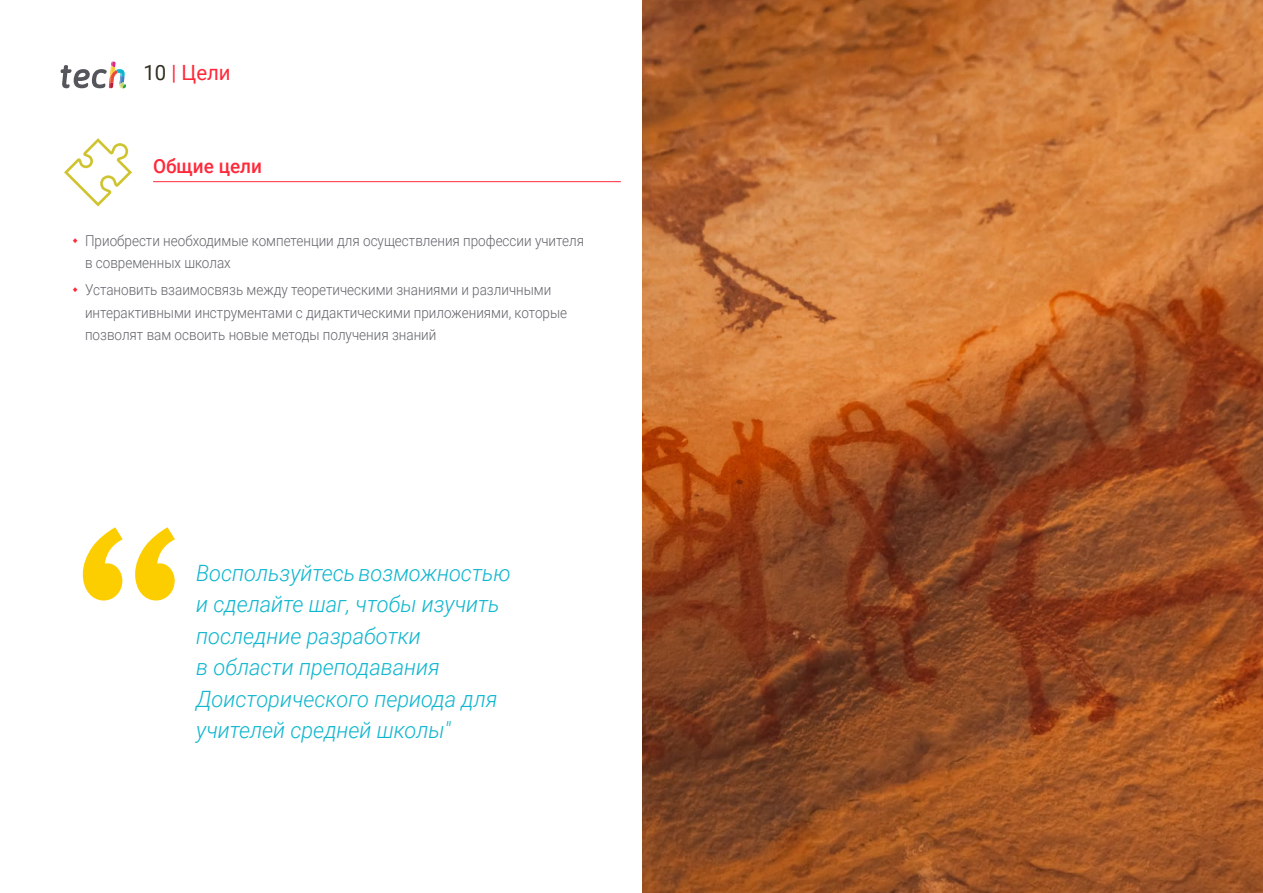
<style>
.page{position:relative;width:1263px;height:893px;background:#fff}
.page>*{position:absolute;margin:0;border:0;box-sizing:border-box;transform-origin:0 0}
.t1{font:italic 300 22.5px/31.5px "Roboto";color:#0fb6cf}
.t2{font:21px "Roboto";color:#ff293a}
.t3{font:500 19.5px "Roboto";color:#ff293a}
.t4{font:300 15px/22.5px "Roboto";color:#61646a;scale:.9 1}
.s1{color:#312e20}
.s2{color:#fc2a3b}
</style>
<div class="page">
<hr style="left:153px;top:181px;width:468px;height:1px;background:#ff293a">
<svg style="left:64px;top:138px;width:68px;height:68px"></svg>
<img style="left:642px;top:0;width:621px;height:893px">
<svg style="left:83px;top:527px;width:92px;height:73px"></svg>
<svg style="left:61px;top:62px;width:65px;height:27px"></svg>
<h2 class="t2" style="left:144px;top:57px;width:89px"><span class="s1">10</span> <span class="s2">|</span> Цели</h2>
<h3 class="t3" style="left:153px;top:153px;width:110px">Общие цели</h3>
<p class="t4" style="left:85px;top:229px;width:556px">Приобрести необходимые компетенции для осуществления профессии учителя в современных школах</p>
<p class="t4" style="left:85px;top:278px;width:537px">Установить взаимосвязь между теоретическими знаниями и различными интерактивными инструментами с дидактическими приложениями, которые позволят вам освоить новые методы получения знаний</p>
<h1 class="t1" style="left:196px;top:556px;width:316px">Воспользуйтесь возможностью и сделайте шаг, чтобы изучить последние разработки<br>в области преподавания<br>Доисторического периода для учителей средней школы"</h1>
</div>
